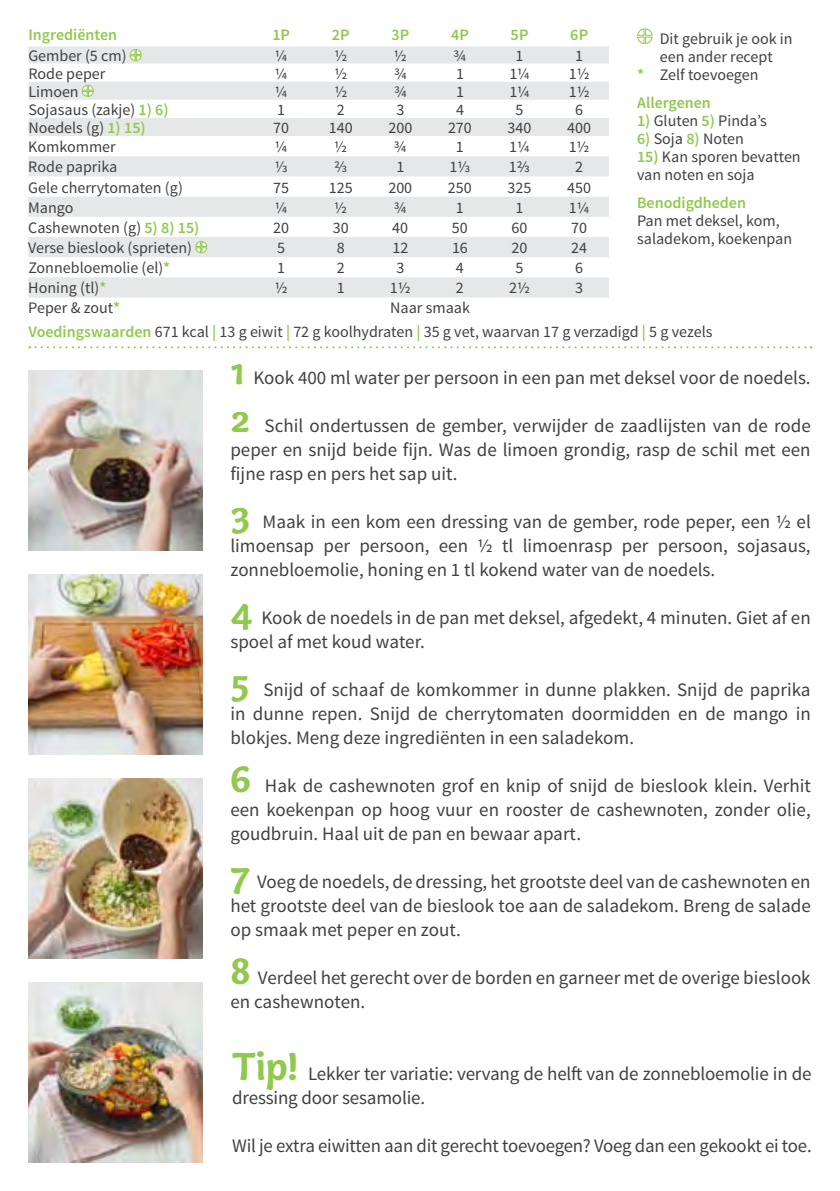
<style>
.page{position:relative;width:840px;height:1191px;background:#fff}
.page>*{position:absolute;margin:0;border:0;box-sizing:border-box;transform-origin:0 0}
.t1{font:19px/24px "Source Sans Pro";color:#414042;text-align:justify}
.t2{font:16px/18px "Source Sans Pro";color:#414042}
.t3{font:600 16px "Source Sans Pro";color:#91c84e}
.s1{font-weight:600;color:#91c84e}
.s2{font-family:"Capucine Basic";font-weight:700;font-size:40px;color:#91c84e}
</style>
<div class="page">
<svg style="left:29px;top:346px;width:782px;height:2px"></svg>
<svg style="left:637px;top:28px;width:15px;height:16px"></svg>
<svg style="left:29px;top:297px;width:579px;height:1px"></svg>
<svg style="left:28px;top:118px;width:580px;height:179px;fill:#e6e7e8"></svg>
<svg style="left:28px;top:46px;width:580px;height:54px"></svg>
<svg style="left:195px;top:241px;width:12px;height:12px"></svg>
<img style="left:28px;top:778px;width:175px;height:180px">
<img style="left:28px;top:574px;width:175px;height:180px">
<img style="left:28px;top:370px;width:175px;height:180px">
<img style="left:28px;top:982px;width:175px;height:180px">
<p class="t3" style="left:28px;top:25px;width:90px">Ingrediënten</p>
<p class="t3" style="left:272px;top:25px;width:19px">1P</p>
<p class="t3" style="left:332px;top:25px;width:19px">2P</p>
<p class="t3" style="left:391px;top:25px;width:19px">3P</p>
<p class="t3" style="left:451px;top:25px;width:19px">4P</p>
<p class="t3" style="left:510px;top:25px;width:19px">5P</p>
<p class="t3" style="left:570px;top:25px;width:19px">6P</p>
<p class="t2" style="left:28px;top:47px;width:100px">Gember (5 cm)</p>
<p class="t2" style="left:275px;top:47px;width:14px">¼</p>
<p class="t2" style="left:334px;top:47px;width:14px">½</p>
<p class="t2" style="left:393px;top:47px;width:14px">½</p>
<p class="t2" style="left:453px;top:47px;width:14px">¾</p>
<p class="t2" style="left:515px;top:47px;width:9px">1</p>
<p class="t2" style="left:575px;top:47px;width:9px">1</p>
<p class="t2" style="left:28px;top:65px;width:79px">Rode peper</p>
<p class="t2" style="left:275px;top:65px;width:14px">¼</p>
<p class="t2" style="left:334px;top:65px;width:14px">½</p>
<p class="t2" style="left:394px;top:65px;width:14px">¾</p>
<p class="t2" style="left:455px;top:65px;width:9px">1</p>
<p class="t2" style="left:509px;top:65px;width:22px">1¼</p>
<p class="t2" style="left:568px;top:65px;width:22px">1½</p>
<p class="t2" style="left:28px;top:83px;width:52px">Limoen</p>
<p class="t2" style="left:275px;top:83px;width:14px">¼</p>
<p class="t2" style="left:334px;top:83px;width:14px">½</p>
<p class="t2" style="left:394px;top:83px;width:14px">¾</p>
<p class="t2" style="left:456px;top:83px;width:9px">1</p>
<p class="t2" style="left:509px;top:83px;width:22px">1¼</p>
<p class="t2" style="left:568px;top:83px;width:22px">1½</p>
<p class="t2" style="left:28px;top:101px;width:142px">Sojasaus (zakje) <span class="s1">1) 6)</span></p>
<p class="t2" style="left:277px;top:101px;width:9px">1</p>
<p class="t2" style="left:336px;top:101px;width:9px">2</p>
<p class="t2" style="left:396px;top:101px;width:9px">3</p>
<p class="t2" style="left:455px;top:101px;width:9px">4</p>
<p class="t2" style="left:515px;top:101px;width:9px">5</p>
<p class="t2" style="left:575px;top:101px;width:9px">6</p>
<p class="t2" style="left:28px;top:119px;width:119px">Noedels (g) <span class="s1">1) 15)</span></p>
<p class="t2" style="left:273px;top:119px;width:17px">70</p>
<p class="t2" style="left:328px;top:119px;width:25px">140</p>
<p class="t2" style="left:388px;top:119px;width:25px">200</p>
<p class="t2" style="left:448px;top:119px;width:25px">270</p>
<p class="t2" style="left:507px;top:119px;width:25px">340</p>
<p class="t2" style="left:567px;top:119px;width:25px">400</p>
<p class="t2" style="left:28px;top:138px;width:89px">Komkommer</p>
<p class="t2" style="left:275px;top:138px;width:14px">¼</p>
<p class="t2" style="left:334px;top:138px;width:14px">½</p>
<p class="t2" style="left:394px;top:138px;width:14px">¾</p>
<p class="t2" style="left:455px;top:138px;width:9px">1</p>
<p class="t2" style="left:509px;top:138px;width:22px">1¼</p>
<p class="t2" style="left:568px;top:138px;width:22px">1½</p>
<p class="t2" style="left:28px;top:158px;width:91px">Rode paprika</p>
<p class="t2" style="left:274px;top:158px;width:14px">⅓</p>
<p class="t2" style="left:334px;top:158px;width:15px">⅔</p>
<p class="t2" style="left:396px;top:158px;width:9px">1</p>
<p class="t2" style="left:449px;top:158px;width:22px">1⅓</p>
<p class="t2" style="left:508px;top:158px;width:23px">1⅔</p>
<p class="t2" style="left:574px;top:158px;width:9px">2</p>
<p class="t2" style="left:28px;top:178px;width:156px">Gele cherrytomaten (g)</p>
<p class="t2" style="left:273px;top:178px;width:17px">75</p>
<p class="t2" style="left:328px;top:178px;width:25px">125</p>
<p class="t2" style="left:388px;top:178px;width:25px">200</p>
<p class="t2" style="left:447px;top:178px;width:25px">250</p>
<p class="t2" style="left:507px;top:178px;width:25px">325</p>
<p class="t2" style="left:567px;top:178px;width:25px">450</p>
<p class="t2" style="left:28px;top:199px;width:47px">Mango</p>
<p class="t2" style="left:275px;top:199px;width:14px">¼</p>
<p class="t2" style="left:334px;top:199px;width:14px">½</p>
<p class="t2" style="left:393px;top:199px;width:14px">¾</p>
<p class="t2" style="left:455px;top:199px;width:9px">1</p>
<p class="t2" style="left:515px;top:199px;width:9px">1</p>
<p class="t2" style="left:568px;top:199px;width:22px">1¼</p>
<p class="t2" style="left:28px;top:219px;width:172px">Cashewnoten (g) <span class="s1">5) 8) 15)</span></p>
<p class="t2" style="left:273px;top:219px;width:17px">20</p>
<p class="t2" style="left:332px;top:219px;width:17px">30</p>
<p class="t2" style="left:392px;top:219px;width:17px">40</p>
<p class="t2" style="left:451px;top:219px;width:17px">50</p>
<p class="t2" style="left:511px;top:219px;width:17px">60</p>
<p class="t2" style="left:570px;top:219px;width:17px">70</p>
<p class="t2" style="left:28px;top:239px;width:165px">Verse bieslook (sprieten)</p>
<p class="t2" style="left:277px;top:239px;width:9px">5</p>
<p class="t2" style="left:336px;top:239px;width:9px">8</p>
<p class="t2" style="left:392px;top:239px;width:17px">12</p>
<p class="t2" style="left:452px;top:239px;width:17px">16</p>
<p class="t2" style="left:511px;top:239px;width:17px">20</p>
<p class="t2" style="left:571px;top:239px;width:17px">24</p>
<p class="t2" style="left:28px;top:259px;width:143px">Zonnebloemolie (el)<span class="s1">*</span></p>
<p class="t2" style="left:277px;top:259px;width:9px">1</p>
<p class="t2" style="left:336px;top:259px;width:9px">2</p>
<p class="t2" style="left:396px;top:259px;width:9px">3</p>
<p class="t2" style="left:455px;top:259px;width:9px">4</p>
<p class="t2" style="left:515px;top:259px;width:9px">5</p>
<p class="t2" style="left:575px;top:259px;width:9px">6</p>
<p class="t2" style="left:28px;top:279px;width:80px">Honing (tl)<span class="s1">*</span></p>
<p class="t2" style="left:274px;top:279px;width:14px">½</p>
<p class="t2" style="left:336px;top:279px;width:9px">1</p>
<p class="t2" style="left:389px;top:279px;width:22px">1½</p>
<p class="t2" style="left:455px;top:279px;width:9px">2</p>
<p class="t2" style="left:508px;top:279px;width:22px">2½</p>
<p class="t2" style="left:574px;top:279px;width:9px">3</p>
<p class="t2" style="left:28px;top:298px;width:93px">Peper &amp; zout<span class="s1">*</span></p>
<p class="t2" style="left:390px;top:298px;width:81px">Naar smaak</p>
<p class="t2" style="left:659px;top:30px;width:134px">Dit gebruik je ook in</p>
<p class="t2" style="left:659px;top:48px;width:114px">een ander recept</p>
<p class="t2" style="left:636px;top:66px;width:123px"><span class="s1">*</span> Zelf toevoegen</p>
<p class="t3" style="left:636px;top:93px;width:75px">Allergenen</p>
<p class="t2" style="left:636px;top:112px;width:131px"><span class="s1">1)</span> Gluten <span class="s1">5)</span> Pinda’s</p>
<p class="t2" style="left:636px;top:130px;width:108px"><span class="s1">6)</span> Soja <span class="s1">8)</span> Noten</p>
<p class="t2" style="left:636px;top:148px;width:165px"><span class="s1">15)</span> Kan sporen bevatten van noten en soja</p>
<p class="t3" style="left:636px;top:193px;width:110px">Benodigdheden</p>
<p class="t2" style="left:636px;top:212px;width:156px">Pan met deksel, kom, saladekom, koekenpan</p>
<p class="t2" style="left:28px;top:322px;width:685px"><span class="s1">Voedingswaarden</span> 671 kcal <span class="s1">|</span> 13 g eiwit <span class="s1">|</span> 72 g koolhydraten <span class="s1">|</span> 35 g vet, waarvan 17 g verzadigd <span class="s1">|</span> 5 g vezels</p>
<p class="t1" style="left:230px;top:366px;width:581px"><span class="s2">1</span> Kook 400 ml water per persoon in een pan met deksel voor de noedels.</p>
<p class="t1" style="left:230px;top:414px;width:581px"><span class="s2">2</span> Schil ondertussen de gember, verwijder de zaadlijsten van de rode peper en snijd beide fijn. Was de limoen grondig, rasp de schil met een fijne rasp en pers het sap uit.</p>
<p class="t1" style="left:230px;top:510px;width:581px"><span class="s2">3</span> Maak in een kom een dressing van de gember, rode peper, een ½ el limoensap per persoon, een ½ tl limoenrasp per persoon, sojasaus, zonnebloemolie, honing en 1 tl kokend water van de noedels.</p>
<p class="t1" style="left:230px;top:606px;width:581px"><span class="s2">4</span> Kook de noedels in de pan met deksel, afgedekt, 4 minuten. Giet af en spoel af met koud water.</p>
<p class="t1" style="left:230px;top:678px;width:581px"><span class="s2">5</span> Snijd of schaaf de komkommer in dunne plakken. Snijd de paprika in dunne repen. Snijd de cherrytomaten doormidden en de mango in blokjes. Meng deze ingrediënten in een saladekom.</p>
<p class="t1" style="left:230px;top:774px;width:581px"><span class="s2">6</span> Hak de cashewnoten grof en knip of snijd de bieslook klein. Verhit een koekenpan op hoog vuur en rooster de cashewnoten, zonder olie, goudbruin. Haal uit de pan en bewaar apart.</p>
<p class="t1" style="left:230px;top:870px;width:581px"><span class="s2">7</span> Voeg de noedels, de dressing, het grootste deel van de cashewnoten en het grootste deel van de bieslook toe aan de saladekom. Breng de salade op smaak met peper en zout.</p>
<p class="t1" style="left:230px;top:966px;width:581px"><span class="s2">8</span> Verdeel het gerecht over de borden en garneer met de overige bieslook en cashewnoten.</p>
<p class="t1" style="left:232px;top:1062px;width:580px"><span class="s2">Tip!</span> Lekker ter variatie: vervang de helft van de zonnebloemolie in de dressing door sesamolie.</p>
<p class="t1" style="left:232px;top:1134px;width:580px">Wil je extra eiwitten aan dit gerecht toevoegen? Voeg dan een gekookt ei toe.</p>
</div>
